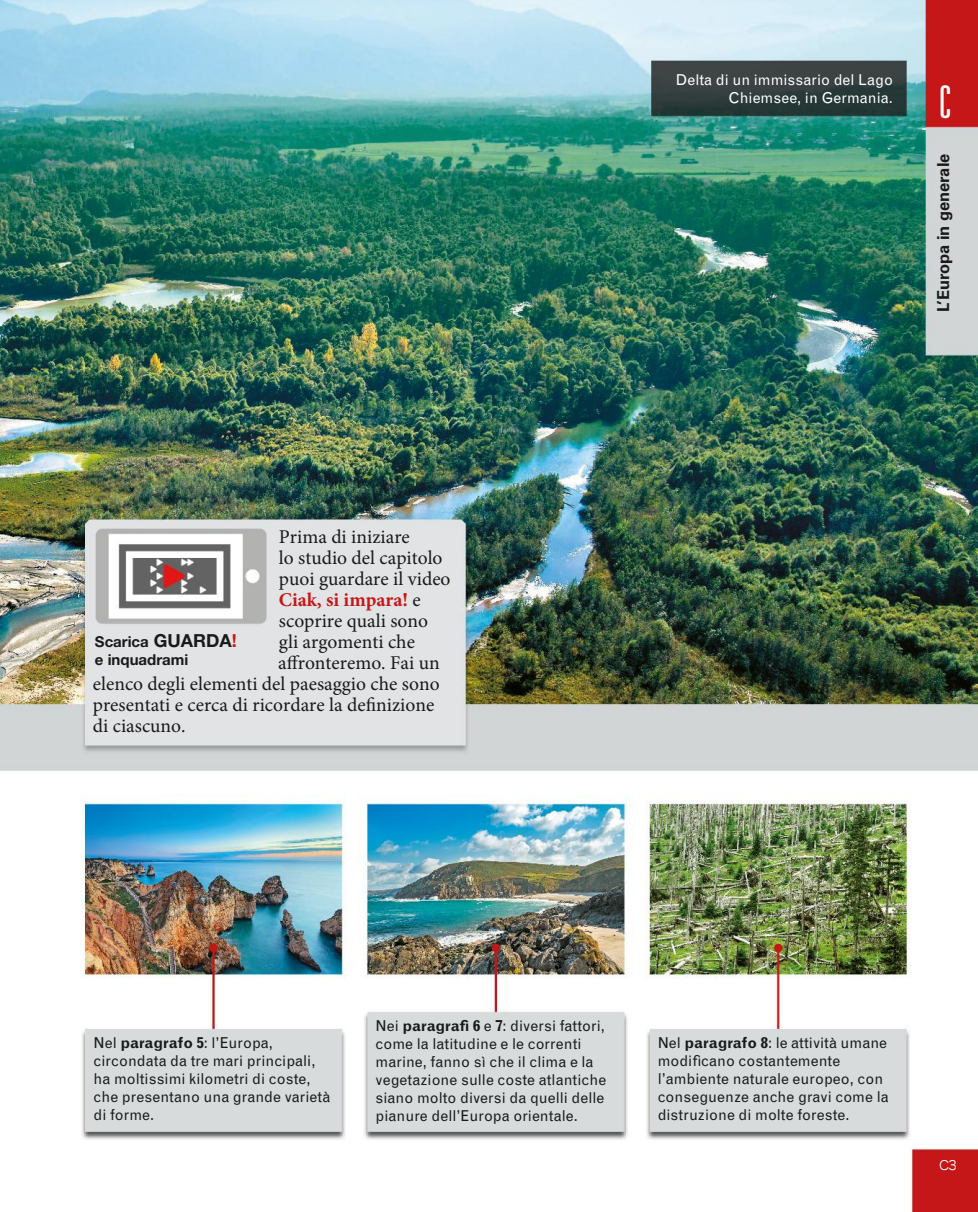
<style>
.page{position:relative;width:978px;height:1212px;background:#fff}
.page>*{position:absolute;margin:0;border:0;box-sizing:border-box;transform-origin:0 0}
.t1{font:300 ultra-condensed 45px "Univers LT Std";color:#fff}
.t2{font:19.5px "Minion Pro";color:#1a1a18}
.t3{font:700 19.5px "Minion Pro";color:#c51718}
.t4{font:700 16.5px "Univers LT Std";color:#1a1a18}
.t5{font:15px/18px "Grotesque MT Std";color:#1a1a18}
.t6{font:15px/18px "Grotesque MT Std";color:#fff;text-align:right}
.t7{font:700 15px/18px "Helvetica Neue LT Std";color:#1a1a18}
.t8{font:expanded 13.5px "Trade Gothic LT Std";color:#fff;scale:.8 1}
.s1{font-weight:400;color:#1a1a18}
.s2{font-size:18px}
.s3{font-size:18px;color:#cd1518}
.s4{font-weight:700}
</style>
<div class="page">
<img style="left:0;top:0;width:978px;height:1212px">
<h2 class="t2" style="left:279px;top:529px;width:132px">Prima di iniziare</h2>
<h2 class="t2" style="left:279px;top:550px;width:165px">lo studio del capitolo</h2>
<h2 class="t2" style="left:279px;top:571px;width:173px">puoi guardare il video</h2>
<h2 class="t3" style="left:279px;top:592px;width:143px">Ciak, si impara! <span class="s1">e</span></h2>
<h2 class="t2" style="left:279px;top:613px;width:151px">scoprire quali sono</h2>
<h2 class="t2" style="left:279px;top:634px;width:138px">gli argomenti che</h2>
<h2 class="t2" style="left:278px;top:655px;width:163px">affronteremo. Fai un</h2>
<h2 class="t2" style="left:93px;top:676px;width:348px">elenco degli elementi del paesaggio che sono</h2>
<h2 class="t2" style="left:93px;top:697px;width:343px">presentati e cerca di ricordare la definizione</h2>
<h2 class="t2" style="left:93px;top:718px;width:94px">di ciascuno.</h2>
<p class="t7" style="left:95px;top:632px;width:143px">Scarica <span class="s2">GUARDA</span><span class="s3">! </span>e inquadrami</p>
<p class="t6" style="left:675px;top:72px;width:219px">Delta di un immissario del Lago<br>Chiemsee, in Germania.</p>
<h1 class="t1" style="left:939px;top:76px;width:14px">C</h1>
<p class="t4" style="left:934px;top:312px;width:160px;rotate:-90deg">L’Europa in generale</p>
<p class="t5" style="left:94px;top:1035px;width:238px">Nel <span class="s4">paragrafo 5</span>: l’Europa, circondata da tre mari principali, ha moltissimi kilometri di coste, che presentano una grande varietà di forme.</p>
<p class="t5" style="left:376px;top:1018px;width:232px">Nei <span class="s4">paragrafi 6</span> e <span class="s4">7</span>: diversi fattori, come la latitudine e le correnti marine, fanno sì che il clima e la vegetazione sulle coste atlantiche siano molto diversi da quelli delle pianure dell’Europa orientale.</p>
<p class="t5" style="left:658px;top:1035px;width:233px">Nel <span class="s4">paragrafo 8</span>: le attività umane modificano costantemente l’ambiente naturale europeo, con conseguenze anche gravi come la distruzione di molte foreste.</p>
<p class="t8" style="left:939px;top:1158px;width:23px">C3</p>
</div>
